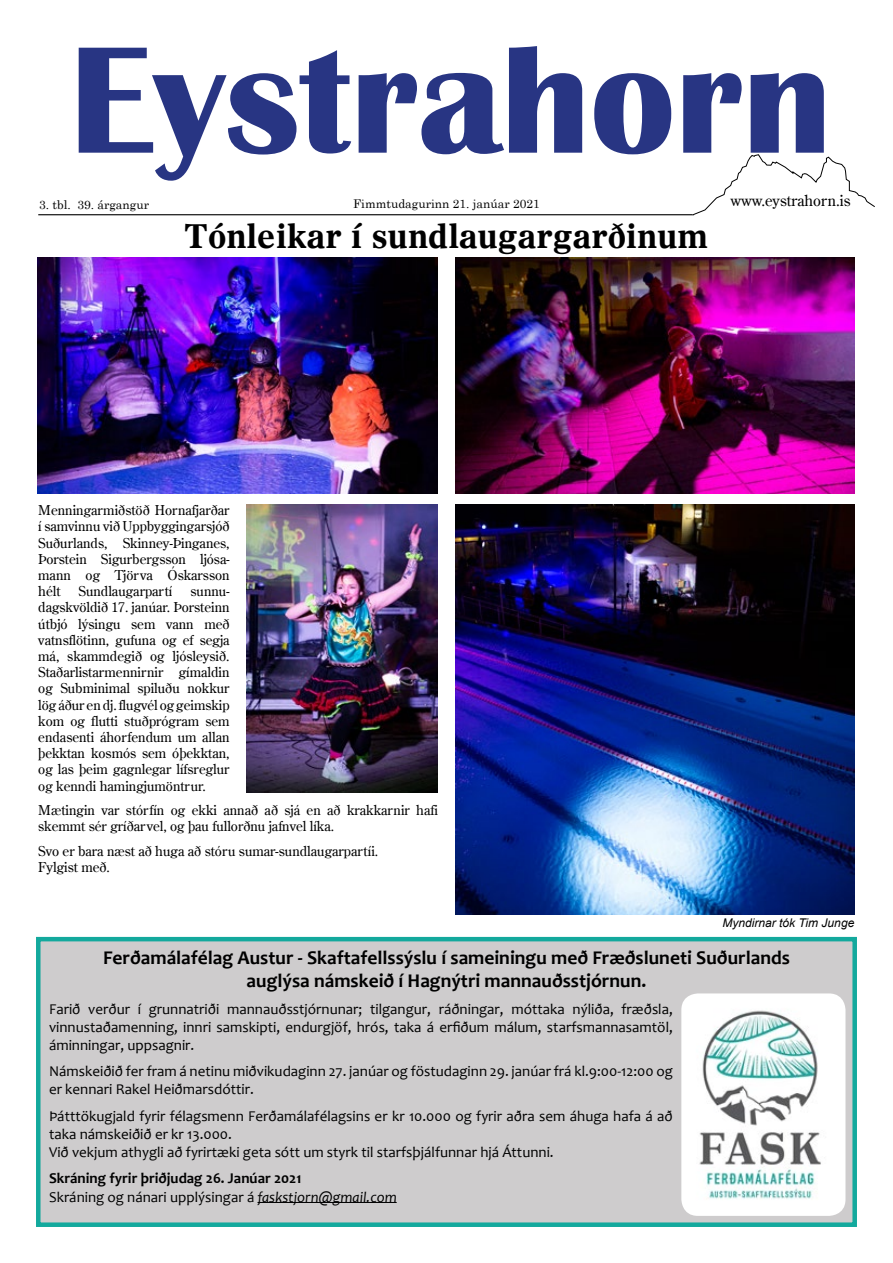
<style>
.page{position:relative;width:893px;height:1263px;background:#fff}
.page>*{position:absolute;margin:0;border:0;box-sizing:border-box;transform-origin:0 0}
.t1{font:700 157.5px "Britannic";color:#283583}
.t2{font:700 33px "Olympian";color:#000}
.t3{font:700 19.5px/23.4px "Candara";color:#000;text-align:center}
.t4{font:15px/18px "Candara";color:#000}
.t5{font:700 15px/18px "Candara";color:#000}
.t6{font:15px "Century Old Style";color:#000}
.t7{font:13.5px/16.2px "Century Old Style";color:#000;text-align:justify}
.t8{font:12px "Century";color:#000}
.t9{font:italic 12px "Arial";color:#000}
.s1{font-weight:400}
.s2{font-weight:400;font-style:italic}
</style>
<div class="page">
<hr style="left:38px;top:214px;width:692px;height:1px;background:#000">
<div style="left:688px;top:174px;width:162px;height:60px;border:3px solid #fff;border-radius:50%"></div>
<svg style="left:692px;top:154px;width:183px;height:62px"></svg>
<img style="left:455px;top:258px;width:399px;height:235px">
<img style="left:37px;top:258px;width:401px;height:235px">
<div style="left:38px;top:939px;width:817px;height:286px;background:#cecccd"></div>
<hr style="left:257px;top:1202px;width:140px;height:1px;background:#000">
<div style="left:36px;top:937px;width:821px;height:290px;border:4px solid #13a99d"></div>
<img style="left:681px;top:993px;width:164px;height:223px">
<img style="left:247px;top:505px;width:191px;height:287px">
<img style="left:455px;top:505px;width:399px;height:409px">
<h1 class="t1" style="left:70px;top:12px;width:763px">Eystrahorn</h1>
<p class="t8" style="left:39px;top:194px;width:112px">3. tbl. 39. árgangur</p>
<p class="t8" style="left:353px;top:193px;width:188px">Fimmtudagurinn 21. janúar 2021</p>
<p class="t6" style="left:730px;top:191px;width:122px">www.eystrahorn.is</p>
<h2 class="t2" style="left:184px;top:215px;width:526px">Tónleikar í sundlaugargarðinum</h2>
<p class="t7" style="left:38px;top:502px;width:193px">Menningarmiðstöð Hornafjarðar í samvinnu við Uppbyggingarsjóð Suðurlands, Skinney-Þinganes, Þorstein Sigurbergsson ljósa&shy;mann og Tjörva Óskarsson hélt</p>
<p class="t7" style="left:79px;top:583px;width:95px">Sundlaugarpartí</p>
<p class="t7" style="left:38px;top:583px;width:193px;text-indent:152px">sunnu&shy;dagskvöldið 17. janúar. Þorsteinn útbjó lýsingu sem vann með vatnsflötinn, gufuna og ef segja má, skammdegið og ljósleysið.<br>Staðarlistarmennirnir gímaldin og Subminimal spiluðu nokkur lög áður en dj. flugvél og geimskip kom og flutti stuðprógram sem endasenti áhorfendum um allan þekktan kosmós sem óþekktan, og las þeim gagnlegar lífsreglur og kenndi hamingjumöntrur.</p>
<p class="t7" style="left:38px;top:802px;width:401px">Mætingin var stórfín og ekki annað að sjá en að krakkarnir hafi skemmt sér gríðarvel, og þau fullorðnu jafnvel líka.</p>
<p class="t7" style="left:38px;top:843px;width:341px">Svo er bara næst að huga að stóru sumar-sundlaugarpartíi.<br>Fylgist með.</p>
<p class="t9" style="left:722px;top:915px;width:133px">Myndirnar tók Tim Junge</p>
<h3 class="t3" style="left:103px;top:946px;width:688px">Ferðamálafélag Austur - Skaftafellssýslu í sameiningu með Fræðsluneti Suðurlands auglýsa námskeið í Hagnýtri mannauðsstjórnun.</h3>
<p class="t4" style="left:49px;top:1000px;width:625px;text-align:justify">Farið verður í grunnatriði mannauðsstjórnunar; tilgangur, ráðningar, móttaka nýliða, fræðsla, vinnustaðamenning, innri samskipti, endurgjöf, hrós, taka á erfiðum málum, starfsmannasamtöl, áminningar, uppsagnir.</p>
<p class="t4" style="left:49px;top:1062px;width:625px">Námskeiðið fer fram á netinu miðvikudaginn 27. janúar og föstudaginn 29. janúar frá kl.9:00-12:00 og er kennari Rakel Heiðmarsdóttir.</p>
<p class="t4" style="left:49px;top:1107px;width:625px">Þátttökugjald fyrir félagsmenn Ferðamálafélagsins er kr 10.000 og fyrir aðra sem áhuga hafa á að taka námskeiðið er kr 13.000.<br>Við vekjum athygli að fyrirtæki geta sótt um styrk til starfsþjálfunnar hjá Áttunni.</p>
<p class="t5" style="left:49px;top:1169px;width:349px">Skráning fyrir þriðjudag 26. Janúar 2021<br><span class="s1">Skráning og nánari upplýsingar á</span> <span class="s2">faskstjorn@gmail.com</span></p>
</div>
